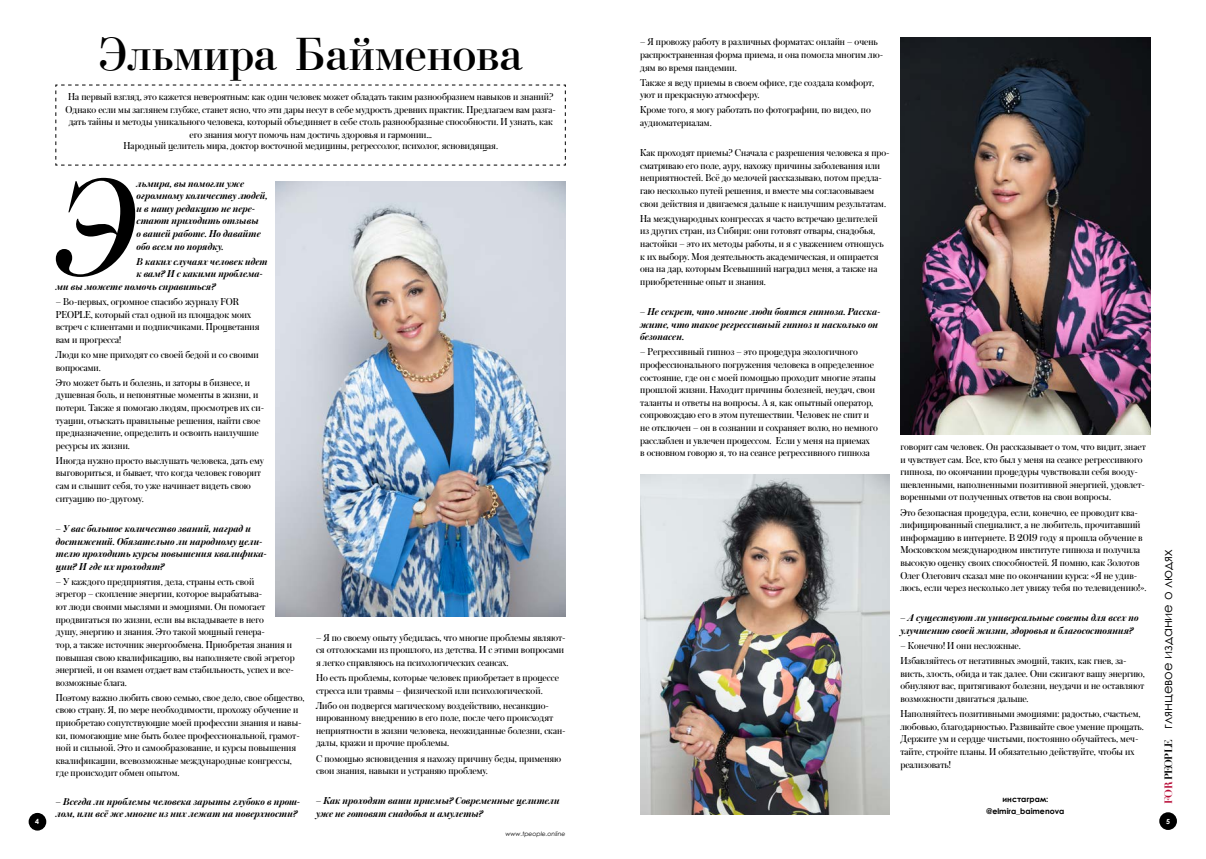
<style>
.page{position:relative;width:1206px;height:859px;background:#fff}
.page>*{position:absolute;margin:0;border:0;box-sizing:border-box;transform-origin:0 0}
.t1{font:italic 144.72px "Austin Cyr";color:#000}
.t2{font:49px "Bodoni";color:#000}
.t3{font:13.12px "Century Gothic";color:#000}
.t4{font:10.5px/12.6px "Austin Cyr";color:#000}
.t5{font:italic 600 10.5px/12.6px "Austin Cyr";color:#000}
.t6{font:italic 600 10.41px/12.2px "Austin Cyr";color:#000}
.t7{font:700 7.88px/11.9px "Century Gothic";color:#000;text-align:center}
.t8{font:700 7px "Century Gothic";color:#fff}
.t9{font:italic 6.12px "Century Gothic";color:#000}
.s1{font-family:"Didot";font-weight:700;font-size:10.5px;color:#b70b36}
.s2{font-family:"Didot";font-weight:700;font-size:10.5px}
</style>
<div class="page">
<div style="left:1159px;top:812px;width:17px;height:17px;background:#000;border-radius:50%"></div>
<div style="left:29px;top:812px;width:17px;height:18px;background:#000;border-radius:50%"></div>
<img style="left:275px;top:181px;width:291px;height:435px">
<img style="left:900px;top:37px;width:250px;height:397px">
<img style="left:640px;top:474px;width:249px;height:340px">
<svg style="left:55px;top:84px;width:511px;height:82px"></svg>
<h2 class="t2" style="left:99px;top:28px;width:425px">Эльмира Байменова</h2>
<p class="t4" style="left:66px;top:90px;width:492px;text-align:center">На первый взгляд, это кажется невероятным: как один человек может обладать таким разнообразием навыков и знаний?<br>Однако если мы заглянем глубже, станет ясно, что эти дары несут в себе мудрость древних практик. Предлагаем вам разга&shy;дать тайны и методы уникального человека, который объединяет в себе столь разнообразные способности. И узнать, как его знания могут помочь нам достичь здоровья и гармонии…</p>
<p class="t4" style="left:124px;top:139px;width:376px">Народный целитель мира, доктор восточной медицины, регрессолог, психолог, ясновидящая.</p>
<p class="t4" style="left:640px;top:35px;width:244px">– Я провожу работу в различных форматах: онлайн – очень распространенная форма приема, и она помогла многим лю&shy;дям во время пандемии.</p>
<p class="t4" style="left:640px;top:76px;width:235px">Также я веду приемы в своем офисе, где создала комфорт, уют и прекрасную атмосферу.</p>
<p class="t4" style="left:640px;top:103px;width:232px">Кроме того, я могу работать по фотографии, по видео, по аудиоматериалам.</p>
<p class="t4" style="left:640px;top:146px;width:251px">Как проходят приемы? Сначала с разрешения человека я про&shy;сматриваю его поле, ауру, нахожу причины заболевания или неприятностей. Всё до мелочей рассказываю, потом предла&shy;гаю несколько путей решения, и вместе мы согласовываем свои действия и двигаемся дальше к наилучшим результатам.</p>
<p class="t4" style="left:640px;top:212px;width:245px">На международных конгрессах я часто встречаю целителей из других стран, из Сибири: они готовят отвары, снадобья, настойки – это их методы работы, и я с уважением отношусь к их выбору. Моя деятельность академическая, и опирается она на дар, которым Всевышний наградил меня, а также на приобретенные опыт и знания.</p>
<p class="t5" style="left:640px;top:305px;width:242px">– Не секрет, что многие люди боятся гипноза. Расска&shy;жите, что такое регрессивный гипноз и насколько он безопасен.</p>
<p class="t4" style="left:640px;top:345px;width:239px">– Регрессивный гипноз – это процедура экологичного профессионального погружения человека в определенное состояние, где он с моей помощью проходит многие этапы прошлой жизни. Находит причины болезней, неудач, свои таланты и ответы на вопросы. А я, как опытный оператор, сопровождаю его в этом путешествии. Человек не спит и не отключен – он в сознании и сохраняет волю, но немного расслаблен и увлечен процессом. Если у меня на приемах<br>в основном говорю я, то на сеансе регрессивного гипноза</p>
<h1 class="t1" style="left:54px;top:129px;width:84px">Э</h1>
<p class="t5" style="left:137px;top:176px;width:132px">льмира, вы помогли уже огромному количеству людей, и в нашу редакцию не пере&shy;стают приходить отзывы<br>о вашей работе. Но давайте обо всем по порядку.</p>
<p class="t5" style="left:137px;top:254px;width:132px">В каких случаях человек идет</p>
<p class="t5" style="left:137px;top:267px;width:128px">к вам? И с какими проблема-</p>
<p class="t5" style="left:56px;top:280px;width:161px">ми вы можете помочь справиться?</p>
<p class="t4" style="left:56px;top:295px;width:205px">– Во-первых, огромное спасибо журналу FOR PEOPLE, который стал одной из площадок моих встреч с клиентами и подписчиками. Процветания вам и прогресса!</p>
<p class="t4" style="left:56px;top:348px;width:204px">Люди ко мне приходят со своей бедой и со своими вопросами.</p>
<p class="t4" style="left:56px;top:375px;width:210px">Это может быть и болезнь, и заторы в бизнесе, и душевная боль, и непонятные моменты в жизни, и потери. Также я помогаю людям, просмотрев их си&shy;туации, отыскать правильные решения, найти свое предназначение, определить и освоить наилучшие ресурсы их жизни.</p>
<p class="t4" style="left:56px;top:453px;width:210px">Иногда нужно просто выслушать человека, дать ему выговориться, и бывает, что когда человек говорит сам и слышит себя, то уже начинает видеть свою ситуацию по-другому.</p>
<p class="t5" style="left:56px;top:521px;width:212px">– У вас большое количество званий, наград и достижений. Обязательно ли народному цели&shy;телю проходить курсы повышения квалифика&shy;ции? И где их проходят?</p>
<p class="t4" style="left:56px;top:574px;width:240px">– У каждого предприятия, дела, страны есть свой<br>эгрегор – скопление энергии, которое вырабатыва-<br>ют люди своими мыслями и эмоциями. Он помогает продвигаться по жизни, если вы вкладываете в него<br>душу, энергию и знания. Это такой мощный генера-<br>тор, а также источник энергообмена. Приобретая знания и повышая свою квалификацию, вы наполняете свой эгрегор энергией, и он взамен отдает вам стабильность, успех и все&shy;возможные блага.</p>
<p class="t4" style="left:56px;top:690px;width:250px">Поэтому важно любить свою семью, свое дело, свое общество, свою страну. Я, по мере необходимости, прохожу обучение и приобретаю сопутствующие моей профессии знания и навы&shy;ки, помогающие мне быть более профессиональной, грамот&shy;ной и сильной. Это и самообразование, и курсы повышения квалификации, всевозможные международные конгрессы, где происходит обмен опытом.</p>
<p class="t6" style="left:56px;top:794px;width:246px">– Всегда ли проблемы человека зарыты глубоко в прош&shy;лом, или всё же многие из них лежат на поверхности?</p>
<p class="t4" style="left:900px;top:440px;width:247px">говорит сам человек. Он рассказывает о том, что видит, знает и чувствует сам. Все, кто был у меня на сеансе регрессивного гипноза, по окончании процедуры чувствовали себя вооду&shy;шевленными, наполненными позитивной энергией, удовлет&shy;воренными от полученных ответов на свои вопросы.</p>
<p class="t4" style="left:900px;top:505px;width:248px">Это безопасная процедура, если, конечно, ее проводит ква&shy;лифицированный специалист, а не любитель, прочитавший информацию в интернете. В 2019 году я прошла обучение в Московском международном институте гипноза и получила высокую оценку своих способностей. Я помню, как Золотов Олег Олегович сказал мне по окончании курса: «Я не удив&shy;люсь, если через несколько лет увижу тебя по телевидению!».</p>
<p class="t5" style="left:900px;top:611px;width:240px">– А существуют ли универсальные советы для всех по улучшению своей жизни, здоровья и благосостояния?</p>
<p class="t4" style="left:900px;top:637px;width:228px;line-height:15px">– Конечно! И они несложные.<br>Избавляйтесь от негативных эмоций, таких, как гнев, за-</p>
<p class="t4" style="left:900px;top:666px;width:246px;text-align:justify">висть, злость, обида и так далее. Они сжигают вашу энергию, обнуляют вас, притягивают болезни, неудачи и не оставляют возможности двигаться дальше.</p>
<p class="t4" style="left:900px;top:706px;width:245px">Наполняйтесь позитивными эмоциями: радостью, счастьем, любовью, благодарностью. Развивайте свое умение прощать.<br>Держите ум и сердце чистыми, постоянно обучайтесь, меч&shy;тайте, стройте планы. И обязательно действуйте, чтобы их реализовать!</p>
<p class="t3" style="left:1158px;top:803px;width:256px;rotate:-90deg"><span class="s1">FOR</span> <span class="s2">PEOPLE</span> глянцевое издание о людях</p>
<p class="t4" style="left:316px;top:630px;width:251px">– Я по своему опыту убедилась, что многие проблемы являют&shy;ся отголосками из прошлого, из детства. И с этими вопросами я легко справляюсь на психологических сеансах.</p>
<p class="t4" style="left:316px;top:670px;width:244px">Но есть проблемы, которые человек приобретает в процессе стресса или травмы – физической или психологической.</p>
<p class="t4" style="left:316px;top:698px;width:251px">Либо он подвергся магическому воздействию, несанкцио&shy;нированному внедрению в его поле, после чего происходят неприятности в жизни человека, неожиданные болезни, скан&shy;далы, кражи и прочие проблемы.</p>
<p class="t4" style="left:316px;top:751px;width:247px">С помощью ясновидения я нахожу причину беды, применяю свои знания, навыки и устраняю проблему.</p>
<p class="t5" style="left:316px;top:794px;width:245px">– Как проходят ваши приемы? Современные целители уже не готовят снадобья и амулеты?</p>
<p class="t7" style="left:986px;top:793px;width:79px">инстаграм: @elmira_baimenova</p>
<p class="t8" style="left:35px;top:816px;width:5px">4</p>
<p class="t8" style="left:1166px;top:815px;width:5px">5</p>
<p class="t9" style="left:505px;top:829px;width:62px">www.tpeople.online</p>
</div>
